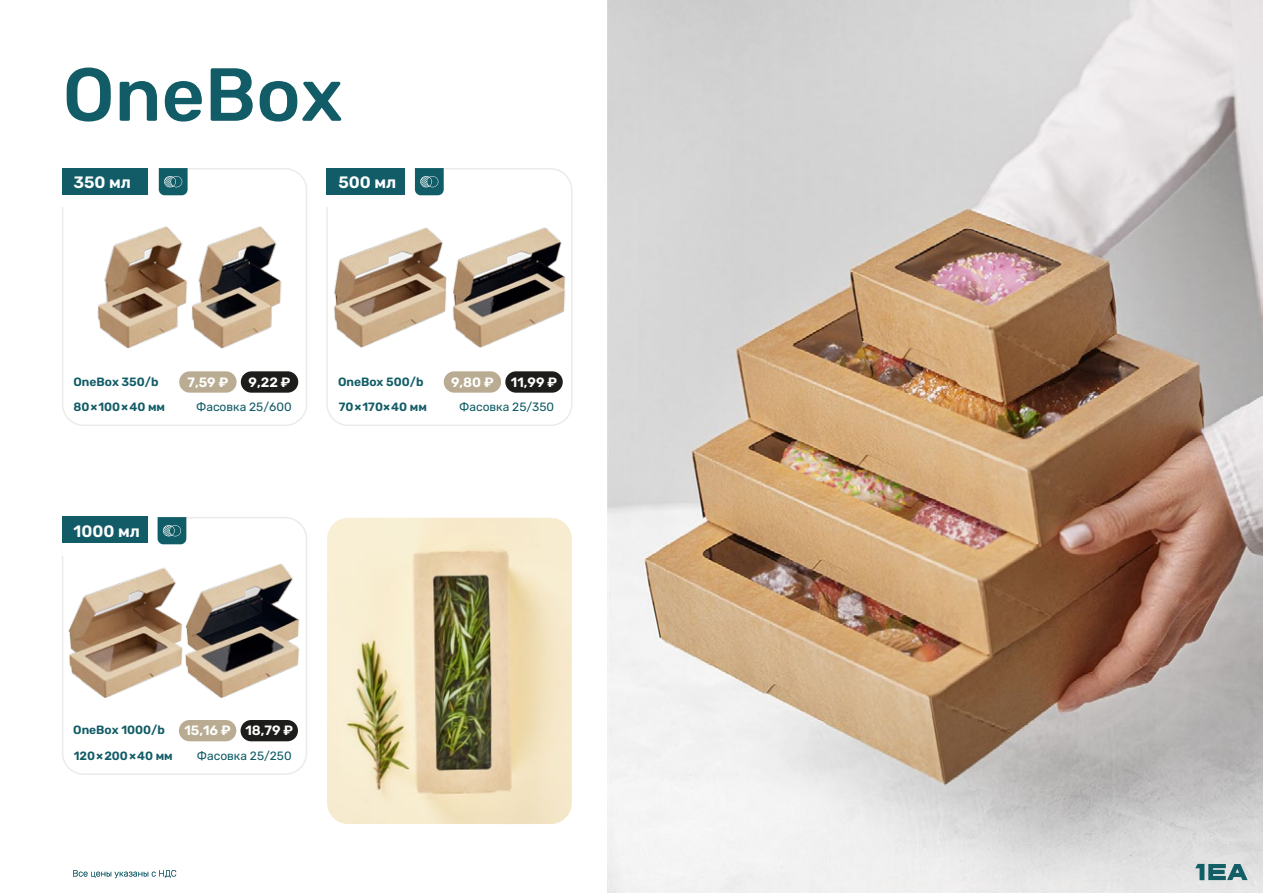
<style>
.page{position:relative;width:1263px;height:893px;background:#fff}
.page>*{position:absolute;margin:0;border:0;box-sizing:border-box;transform-origin:0 0}
.t1{font:500 75px "Rubik";color:#115c66}
.t2{font:600 16.5px "Rubik";color:#fff}
.t3{font:600 13.5px "Rubik";color:#fff}
.t4{font:600 12px/24.9px "Rubik";color:#115c66}
.t5{font:12px "Rubik";color:#115c66}
</style>
<div class="page">
<div style="left:62px;top:168px;width:245px;height:258px;border:2px solid #ebebe9;border-radius:21px"></div>
<img style="left:607px;top:0;width:656px;height:893px">
<div style="left:62px;top:168px;width:118px;height:39px;background:#fff"></div>
<div style="left:179px;top:371px;width:58px;height:22px;background:#b9ac92;border-radius:11px"></div>
<div style="left:241px;top:371px;width:57px;height:22px;background:#1d1d1b;border-radius:11px"></div>
<svg style="left:73px;top:870px;width:103px;height:8px"></svg>
<div style="left:62px;top:168px;width:85px;height:26px;background:#115c66"></div>
<div style="left:326px;top:168px;width:246px;height:258px;border:2px solid #ebebe9;border-radius:21px"></div>
<div style="left:326px;top:168px;width:91px;height:39px;background:#fff"></div>
<div style="left:326px;top:168px;width:79px;height:26px;background:#115c66"></div>
<div style="left:444px;top:371px;width:57px;height:22px;background:#b9ac92;border-radius:11px"></div>
<div style="left:505px;top:371px;width:58px;height:22px;background:#1d1d1b;border-radius:11px"></div>
<div style="left:179px;top:720px;width:57px;height:21px;background:#b9ac92;border-radius:11px"></div>
<div style="left:241px;top:720px;width:57px;height:21px;background:#1d1d1b;border-radius:11px"></div>
<div style="left:62px;top:517px;width:245px;height:258px;border:2px solid #ebebe9;border-radius:21px"></div>
<div style="left:62px;top:517px;width:99px;height:39px;background:#fff"></div>
<div style="left:62px;top:517px;width:85px;height:26px;background:#115c66"></div>
<img style="left:97px;top:226px;width:185px;height:123px">
<img style="left:334px;top:227px;width:232px;height:121px">
<img style="left:68px;top:564px;width:231px;height:134px">
<img style="left:327px;top:518px;width:245px;height:306px">
<svg style="left:1195px;top:864px;width:52px;height:16px"></svg>
<svg style="left:415px;top:168px;width:29px;height:27px"></svg>
<svg style="left:159px;top:168px;width:29px;height:27px"></svg>
<svg style="left:158px;top:517px;width:28px;height:27px"></svg>
<h1 class="t1" style="left:63px;top:53px;width:282px">OneBox</h1>
<h2 class="t2" style="left:73px;top:173px;width:59px">350 мл</h2>
<h2 class="t2" style="left:338px;top:173px;width:60px">500 мл</h2>
<p class="t4" style="left:73px;top:370px;width:87px">OneBox 350/b</p>
<p class="t3" style="left:187px;top:374px;width:42px">7,59 ₽</p>
<p class="t3" style="left:249px;top:374px;width:43px">9,22 ₽</p>
<p class="t4" style="left:73px;top:394px;width:93px">80×100×40 мм</p>
<p class="t5" style="left:196px;top:400px;width:97px">Фасовка 25/600</p>
<h2 class="t2" style="left:73px;top:522px;width:68px">1000 мл</h2>
<p class="t4" style="left:338px;top:370px;width:90px">OneBox 500/b<br>70×170×40 мм</p>
<p class="t3" style="left:451px;top:374px;width:44px">9,80 ₽</p>
<p class="t3" style="left:511px;top:374px;width:48px">11,99 ₽</p>
<p class="t5" style="left:459px;top:400px;width:97px">Фасовка 25/350</p>
<p class="t4" style="left:73px;top:718px;width:101px;line-height:25.5px">OneBox 1000/b<br>120×200×40 мм</p>
<p class="t3" style="left:184px;top:723px;width:110px">15,16 ₽ 18,79 ₽</p>
<p class="t5" style="left:197px;top:749px;width:96px">Фасовка 25/250</p>
</div>
